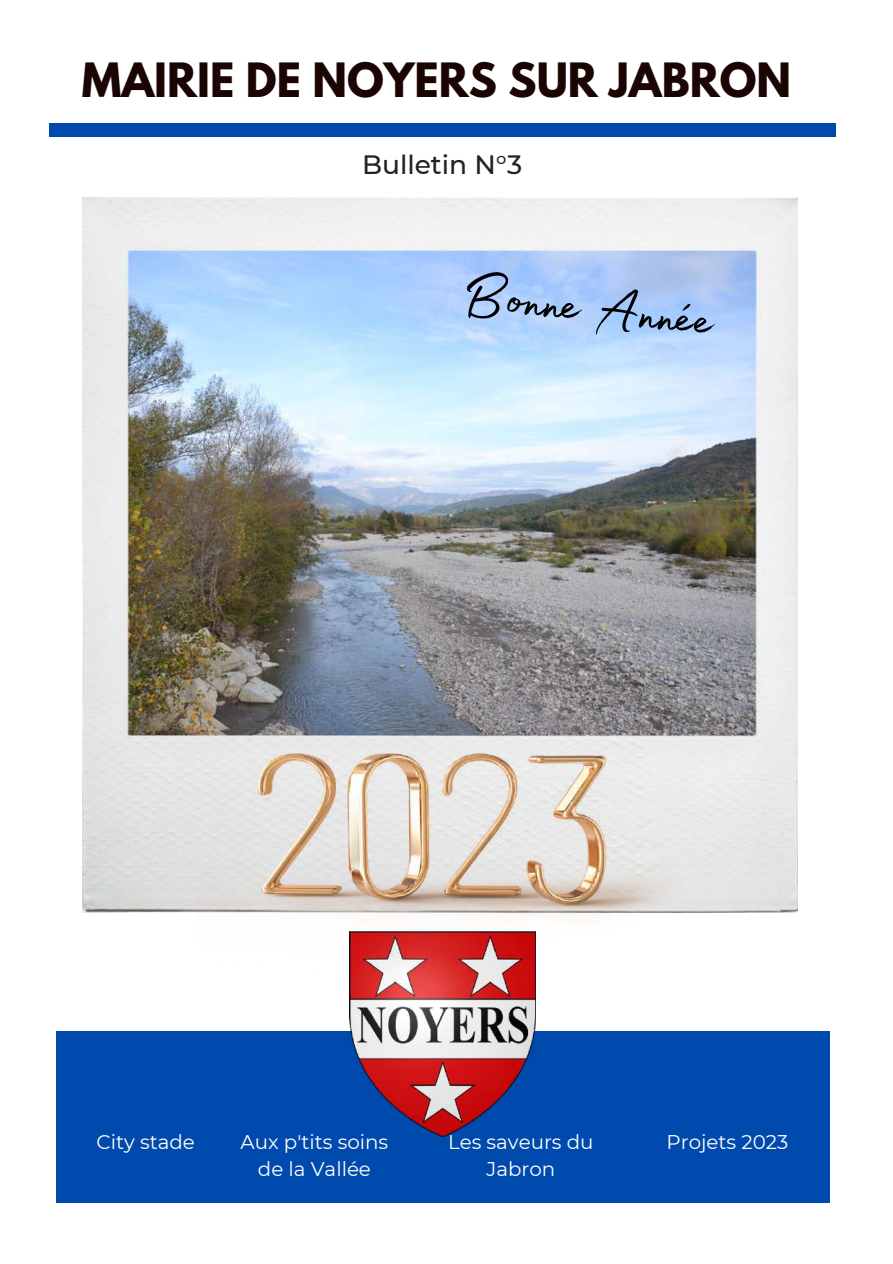
<style>
.page{position:relative;width:893px;height:1264px;background:#fff}
.page>*{position:absolute;margin:0;border:0;box-sizing:border-box;transform-origin:0 0}
.t1{font:73.5px "Madelyn Fill";color:#000}
.t2{font:700 41.85px "League Spartan";color:#1b0503}
.t3{font:500 26.4px "Montserrat";color:#222}
.t4{font:19.8px/27px "Montserrat";color:#fff;text-align:center}
</style>
<div class="page">
<div style="left:50px;top:124px;width:785px;height:13px;background:#004aad"></div>
<div style="left:56px;top:1031px;width:773px;height:171px;background:#004aad"></div>
<img style="left:349px;top:973px;width:186px;height:163px">
<img style="left:82px;top:198px;width:715px;height:715px">
<img style="left:196px;top:753px;width:493px;height:220px">
<h2 class="t2" style="left:82px;top:59px;width:710px">MAIRIE DE NOYERS SUR JABRON</h2>
<h3 class="t3" style="left:362px;top:148px;width:161px">Bulletin N°3</h3>
<h1 class="t1" style="left:467px;top:237px;width:255px;rotate:6deg">Bonne Année</h1>
<p class="t4" style="left:96px;top:1128px;width:100px">City stade</p>
<p class="t4" style="left:240px;top:1128px;width:149px">Aux p'tits soins de la Vallée</p>
<p class="t4" style="left:448px;top:1128px;width:147px">Les saveurs du<br>Jabron</p>
<p class="t4" style="left:666px;top:1128px;width:123px">Projets 2023</p>
</div>
